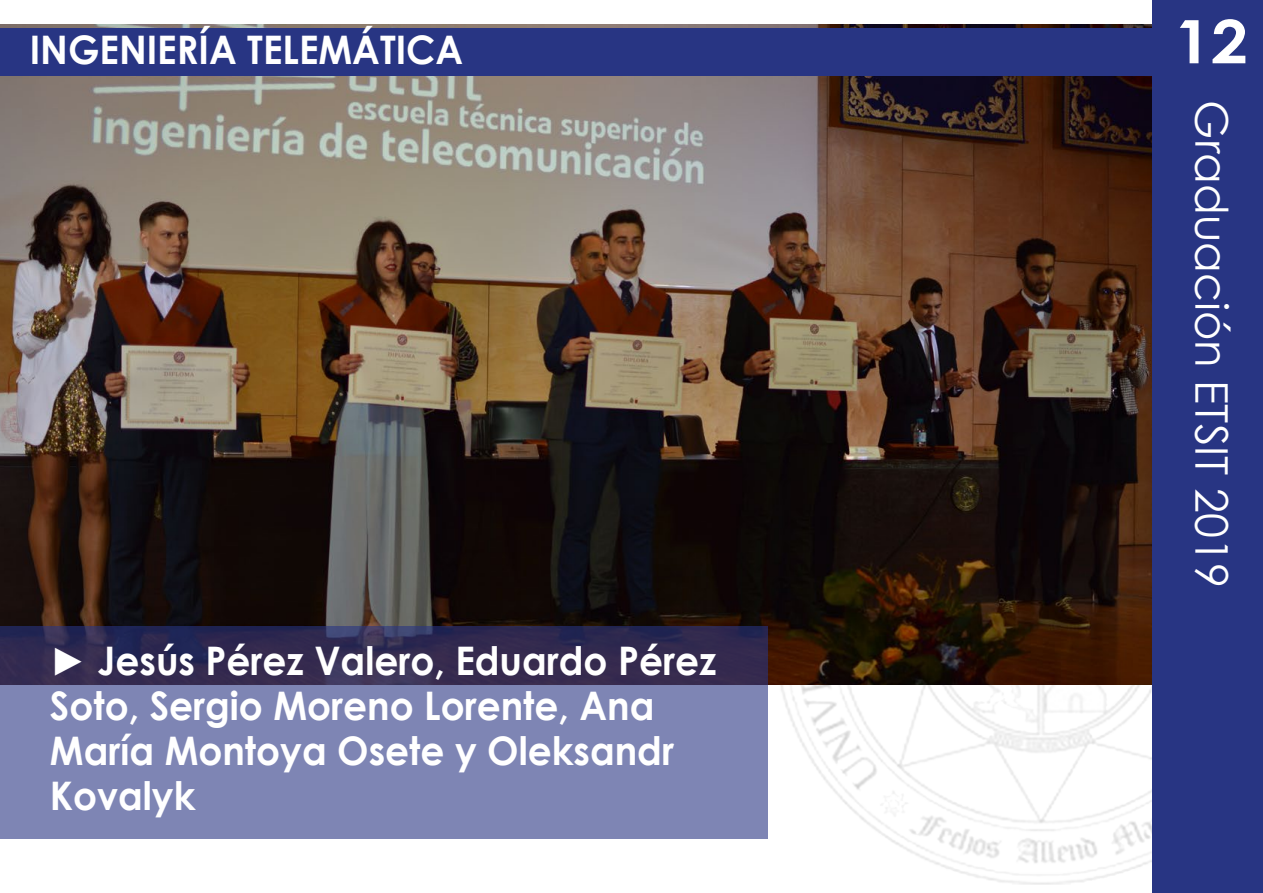
<style>
.page{position:relative;width:1263px;height:893px;background:#fff}
.page>*{position:absolute;margin:0;border:0;box-sizing:border-box;transform-origin:0 0}
.t1{font:700 60px "Century Gothic";color:#fff;scale:1.1 1}
.t2{font:45px "Century Gothic";color:#fff}
.t3{font:700 39.3px/45px "Century Gothic";color:#fff;scale:.95 1}
</style>
<div class="page">
<img style="left:767px;top:684px;width:385px;height:201px">
<img style="left:0;top:25px;width:1152px;height:659px">
<div style="left:1152px;top:0;width:111px;height:893px;background:#283583"></div>
<svg style="left:0;top:626px;width:767px;height:213px;background:#686b98"></svg>
<div style="left:0;top:28px;width:1154px;height:47px;background:#283583"></div>
<p class="t3" style="left:30px;top:25px;width:458px">INGENIERÍA TELEMÁTICA</p>
<p class="t3" style="left:50px;top:636px;width:703px">► Jesús Pérez Valero, Eduardo Pérez<br>Soto, Sergio Moreno Lorente, Ana<br>María Montoya Osete y Oleksandr<br>Kovalyk</p>
<h1 class="t1" style="left:1174px;top:-4px;width:69px">12</h1>
<p class="t2" style="left:1243px;top:100px;width:489px;rotate:90deg">Graduación ETSIT 2019</p>
</div>
